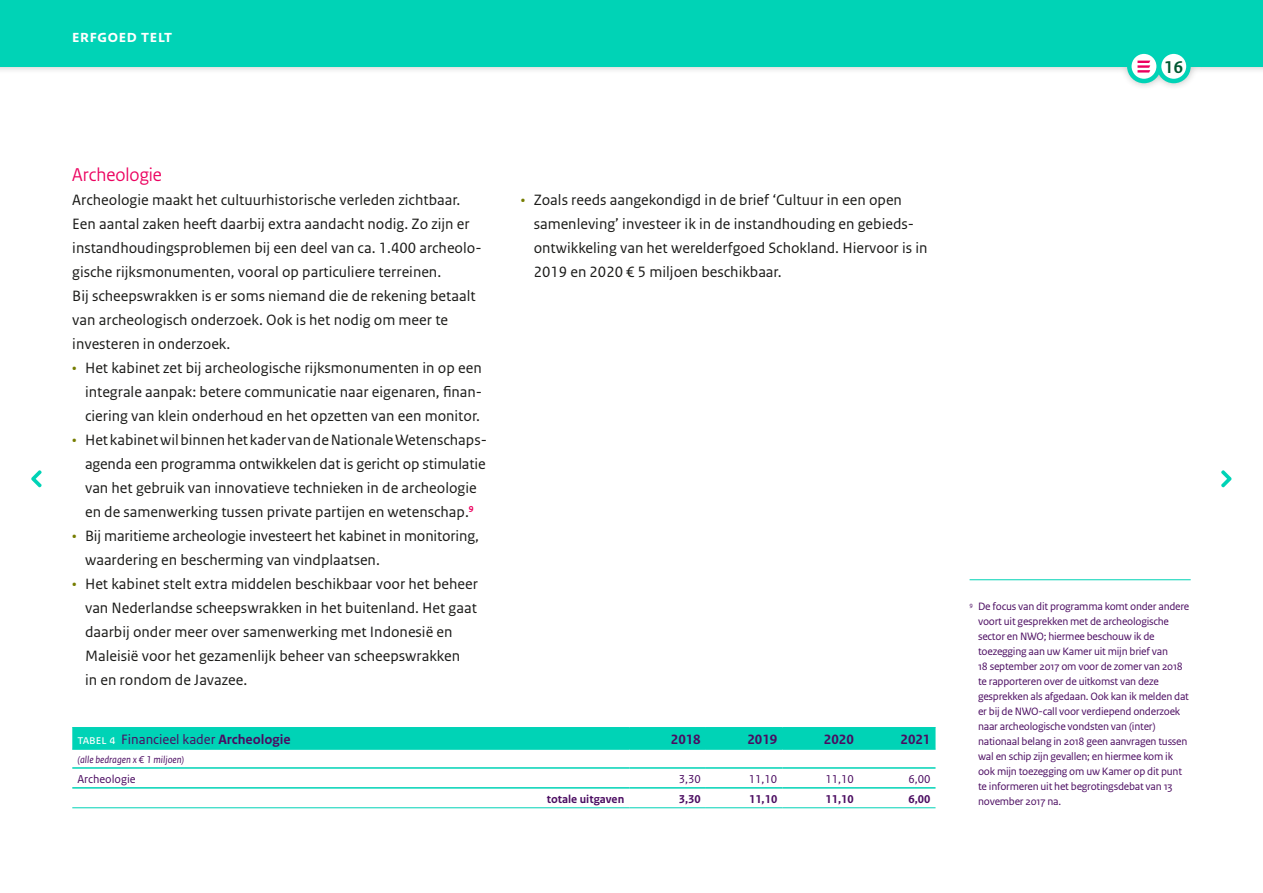
<style>
.page{position:relative;width:1263px;height:893px;background:#fff}
.page>*{position:absolute;margin:0;border:0;box-sizing:border-box;transform-origin:0 0}
.t1{font:19.5px "Rijksoverheid Sans Heading";color:#ec005f}
.t2{font:700 18px "Rijksoverheid Sans Heading";letter-spacing:.04em;color:#fff}
.t3{font:700 18px "Rijksoverheid Sans Heading";color:#005832}
.t4{font:15.75px/24px "Rijksoverheid Sans Text";color:#1a1a18}
.t5{font:14.25px "Rijksoverheid Sans Text";color:#4b0c61}
.t6{font:700 14.25px "Rijksoverheid Sans Text";color:#4b0c61}
.t7{font:700 12px "Rijksoverheid Sans Text";color:#4b0c61}
.t8{font:12px "Rijksoverheid Sans Text";color:#4b0c61}
.t9{font:11.25px/15px "Rijksoverheid Sans Text";letter-spacing:-.02em;color:#4b0c61}
.t10{font:italic 10.5px "Rijksoverheid Sans Text";color:#4b0c61}
.s1{color:#767d00}
.s2{font-size:13.5px;color:#fff}
.s3{font-weight:700}
</style>
<div class="page">
<hr style="left:969px;top:579px;width:222px;height:1px;background:#00d3b6">
<div style="left:0;top:0;width:1263px;height:91px;background:#1a1a18;opacity:.3"></div>
<div style="left:0;top:0;width:1263px;height:67px;background:#00d3b6"></div>
<svg style="left:1159px;top:52px;width:29px;height:29px"></svg>
<div style="left:1157px;top:49px;width:34px;height:34px;border:4px solid #00d3b6;border-radius:50%"></div>
<svg style="left:1129px;top:52px;width:30px;height:29px"></svg>
<div style="left:1127px;top:49px;width:34px;height:34px;border:4px solid #00d3b6;border-radius:50%"></div>
<svg style="left:1137px;top:61px;width:13px;height:12px"></svg>
<svg style="left:1221px;top:470px;width:11px;height:18px"></svg>
<svg style="left:31px;top:470px;width:11px;height:18px"></svg>
<div style="left:72px;top:728px;width:863px;height:21px;background:#00d3b6"></div>
<hr style="left:72px;top:727px;width:557px;height:1px;background:#00d3b6">
<hr style="left:629px;top:727px;width:77px;height:1px;background:#00d3b6">
<hr style="left:706px;top:727px;width:76px;height:1px;background:#00d3b6">
<hr style="left:782px;top:727px;width:77px;height:1px;background:#00d3b6">
<hr style="left:859px;top:727px;width:76px;height:1px;background:#00d3b6">
<hr style="left:72px;top:749px;width:557px;height:1px;background:#00d3b6">
<hr style="left:629px;top:749px;width:77px;height:1px;background:#00d3b6">
<hr style="left:706px;top:749px;width:76px;height:1px;background:#00d3b6">
<hr style="left:782px;top:749px;width:77px;height:1px;background:#00d3b6">
<hr style="left:859px;top:749px;width:76px;height:1px;background:#00d3b6">
<hr style="left:72px;top:807px;width:557px;height:1px;background:#00d3b6">
<hr style="left:629px;top:807px;width:77px;height:1px;background:#00d3b6">
<hr style="left:706px;top:807px;width:76px;height:1px;background:#00d3b6">
<hr style="left:782px;top:807px;width:77px;height:1px;background:#00d3b6">
<hr style="left:859px;top:807px;width:76px;height:1px;background:#00d3b6">
<hr style="left:72px;top:767px;width:557px;height:2px;background:#00d3b6">
<hr style="left:629px;top:767px;width:77px;height:2px;background:#00d3b6">
<hr style="left:706px;top:767px;width:76px;height:2px;background:#00d3b6">
<hr style="left:782px;top:767px;width:77px;height:2px;background:#00d3b6">
<hr style="left:859px;top:767px;width:76px;height:2px;background:#00d3b6">
<hr style="left:72px;top:787px;width:557px;height:2px;background:#00d3b6">
<hr style="left:629px;top:787px;width:77px;height:2px;background:#00d3b6">
<hr style="left:706px;top:787px;width:76px;height:2px;background:#00d3b6">
<hr style="left:782px;top:787px;width:77px;height:2px;background:#00d3b6">
<hr style="left:859px;top:787px;width:76px;height:2px;background:#00d3b6">
<p class="t2" style="left:72px;top:26px;width:101px">erfgoed telt</p>
<p class="t1" style="left:72px;top:164px;width:91px">Archeologie</p>
<p class="t4" style="left:72px;top:188px;width:411px">Archeologie maakt het cultuurhistorische verleden zichtbaar.<br>Een aantal zaken heeft daarbij extra aandacht nodig. Zo zijn er instandhoudingsproblemen bij een deel van ca. 1.400 archeolo&shy;gische rijksmonumenten, vooral op particuliere terreinen.<br>Bij scheepswrakken is er soms niemand die de rekening betaalt van archeologisch onderzoek. Ook is het nodig om meer te investeren in onderzoek.</p>
<p class="t4" style="left:85px;top:356px;width:399px;text-align:justify;text-indent:-13px"><span class="s1">•</span> Het kabinet zet bij archeologische rijksmonumenten in op een integrale aanpak: betere communicatie naar eigenaren, finan&shy;ciering van klein onderhoud en het opzetten van een monitor.</p>
<p class="t4" style="left:85px;top:428px;width:403px;text-indent:-13px"><span class="s1">•</span> Het kabinet wil binnen het kader van de Nationale Wetenschaps&shy;agenda een programma ontwikkelen dat is gericht op stimulatie van het gebruik van innovatieve technieken in de archeologie en de samenwerking tussen private partijen en wetenschap.<sup>9</sup></p>
<p class="t4" style="left:85px;top:524px;width:395px;text-indent:-13px"><span class="s1">•</span> Bij maritieme archeologie investeert het kabinet in monitoring, waardering en bescherming van vindplaatsen.</p>
<p class="t4" style="left:85px;top:572px;width:394px;text-indent:-13px"><span class="s1">•</span> Het kabinet stelt extra middelen beschikbaar voor het beheer van Nederlandse scheepswrakken in het buitenland. Het gaat daarbij onder meer over samenwerking met Indonesië en Maleisië voor het gezamenlijk beheer van scheepswrakken<br>in en rondom de Javazee.</p>
<p class="t4" style="left:534px;top:188px;width:395px;text-indent:-13px"><span class="s1">•</span> Zoals reeds aangekondigd in de brief ‘Cultuur in een open samenleving’ investeer ik in de instandhouding en gebieds&shy;ontwikkeling van het werelderfgoed Schokland. Hiervoor is in 2019 en 2020 € 5 miljoen beschikbaar.</p>
<p class="t5" style="left:77px;top:731px;width:215px"><span class="s2">tabel 4</span> Financieel kader <span class="s3">Archeologie</span></p>
<p class="t6" style="left:671px;top:731px;width:31px">2018</p>
<p class="t6" style="left:747px;top:731px;width:31px">2019</p>
<p class="t6" style="left:824px;top:731px;width:31px">2020</p>
<p class="t6" style="left:900px;top:731px;width:31px">2021</p>
<p class="t10" style="left:77px;top:754px;width:108px">(alle bedragen x € 1 miljoen)</p>
<p class="t8" style="left:77px;top:772px;width:60px">Archeologie</p>
<p class="t8" style="left:679px;top:772px;width:24px">3,30</p>
<p class="t8" style="left:749px;top:772px;width:30px">11,10</p>
<p class="t8" style="left:825px;top:772px;width:30px">11,10</p>
<p class="t8" style="left:908px;top:772px;width:24px">6,00</p>
<p class="t7" style="left:547px;top:792px;width:79px">totale uitgaven</p>
<p class="t7" style="left:679px;top:792px;width:24px">3,30</p>
<p class="t7" style="left:749px;top:792px;width:30px">11,10</p>
<p class="t7" style="left:825px;top:792px;width:30px">11,10</p>
<p class="t7" style="left:908px;top:792px;width:24px">6,00</p>
<p class="t3" style="left:1164px;top:57px;width:20px">16</p>
<p class="t9" style="left:978px;top:599px;width:213px;text-indent:-9px"><sup>9</sup> De focus van dit programma komt onder andere voort uit gesprekken met de archeologische sector en NWO; hiermee beschouw ik de toezegging aan uw Kamer uit mijn brief van<br>18 september 2017 om voor de zomer van 2018 te rapporteren over de uitkomst van deze gesprekken als afgedaan. Ook kan ik melden dat er bij de NWO-call voor verdiepend onderzoek naar archeologische vondsten van (inter) nationaal belang in 2018 geen aanvragen tussen wal en schip zijn gevallen; en hiermee kom ik ook mijn toezegging om uw Kamer op dit punt te informeren uit het begrotingsdebat van 13 november 2017 na.</p>
</div>
